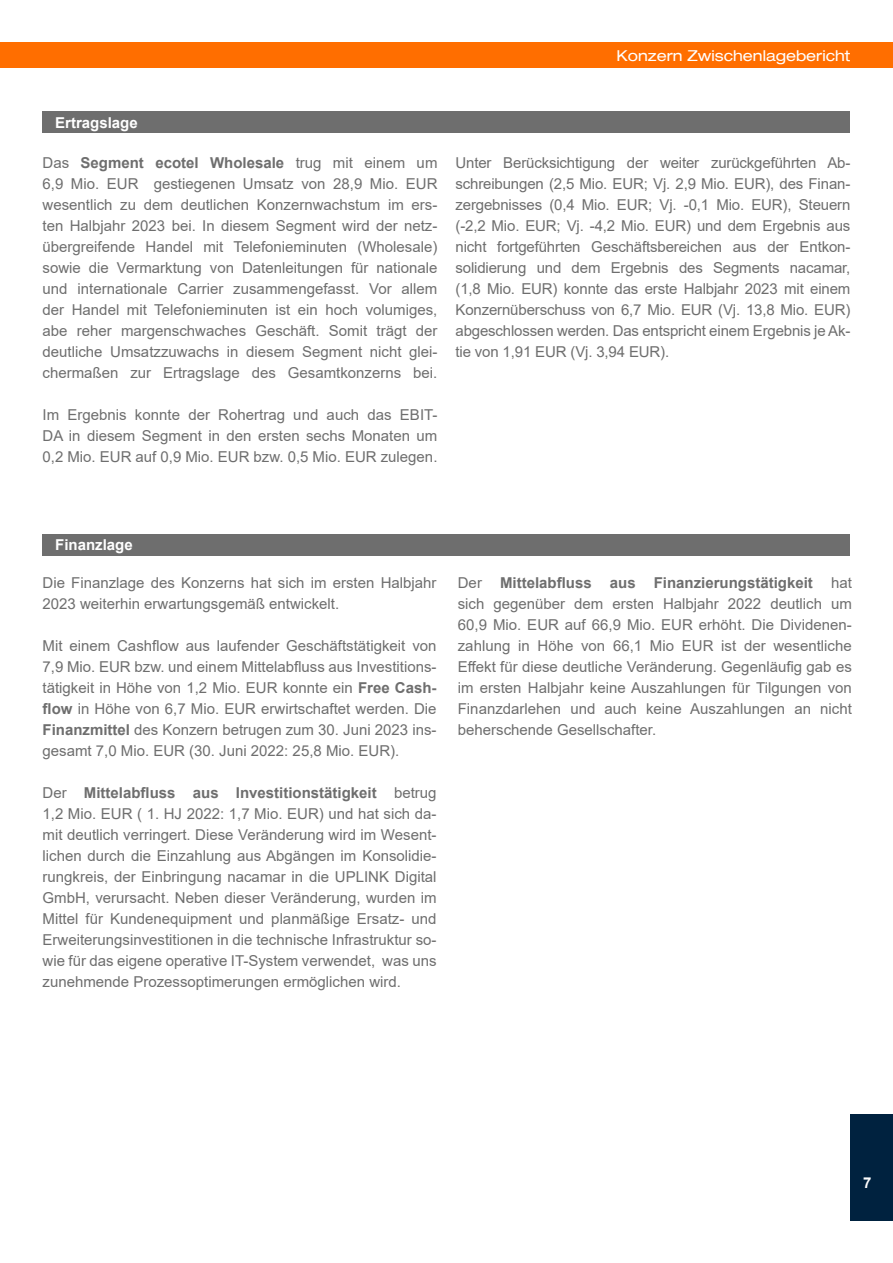
<style>
.page{position:relative;width:893px;height:1263px;background:#fff}
.page>*{position:absolute;margin:0;border:0;box-sizing:border-box;transform-origin:0 0}
.t1{font:15px/21px "Arial";color:#6e6e6e;text-align:justify}
.t2{font:expanded 15px "Helvetica Neue";color:#fff}
.t3{font:700 15px "Arial";color:#fff}
.s1{font-weight:700}
</style>
<div class="page">
<div style="left:0;top:43px;width:893px;height:25px;background:#ff6e00"></div>
<div style="left:850px;top:1114px;width:43px;height:106px;background:#00223f"></div>
<div style="left:43px;top:111px;width:807px;height:22px;background:#6e6e6e"></div>
<div style="left:43px;top:535px;width:807px;height:21px;background:#6e6e6e"></div>
<p class="t2" style="left:616px;top:46px;width:235px">Konzern Zwischenlagebericht</p>
<p class="t3" style="left:55px;top:112px;width:84px">Ertragslage</p>
<p class="t1" style="left:43px;top:152px;width:396px">Das <span class="s1">Segment ecotel Wholesale</span> trug mit einem um 6,9 Mio. EUR gestiegenen Umsatz von 28,9 Mio. EUR wesentlich zu dem deutlichen Konzernwachstum im ers&shy;ten Halbjahr 2023 bei. In diesem Segment wird der netz&shy;übergreifende Handel mit Telefonieminuten (Wholesale) sowie die Vermarktung von Datenleitungen für nationale und internationale Carrier zusammengefasst. Vor allem der Handel mit Telefonieminuten ist ein hoch volumiges, abe reher margenschwaches Geschäft. Somit trägt der deutliche Umsatzzuwachs in diesem Segment nicht glei&shy;chermaßen zur Ertragslage des Gesamtkonzerns bei.</p>
<p class="t1" style="left:43px;top:404px;width:396px">Im Ergebnis konnte der Rohertrag und auch das EBIT-DA in diesem Segment in den ersten sechs Monaten um 0,2 Mio. EUR auf 0,9 Mio. EUR bzw. 0,5 Mio. EUR zulegen.</p>
<p class="t1" style="left:455px;top:152px;width:396px">Unter Berücksichtigung der weiter zurückgeführten Ab&shy;schreibungen (2,5 Mio. EUR; Vj. 2,9 Mio. EUR), des Finan&shy;zergebnisses (0,4 Mio. EUR; Vj. -0,1 Mio. EUR), Steuern (-2,2 Mio. EUR; Vj. -4,2 Mio. EUR) und dem Ergebnis aus nicht fortgeführten Geschäftsbereichen aus der Entkon&shy;solidierung und dem Ergebnis des Segments nacamar, (1,8 Mio. EUR) konnte das erste Halbjahr 2023 mit einem Konzernüberschuss von 6,7 Mio. EUR (Vj. 13,8 Mio. EUR) abgeschlossen werden. Das entspricht einem Ergebnis je Ak&shy;tie von 1,91 EUR (Vj. 3,94 EUR).</p>
<p class="t3" style="left:55px;top:534px;width:79px">Finanzlage</p>
<p class="t1" style="left:43px;top:572px;width:395px">Die Finanzlage des Konzerns hat sich im ersten Halbjahr<br>2023 weiterhin erwartungsgemäß entwickelt.</p>
<p class="t1" style="left:43px;top:635px;width:396px">Mit einem Cashflow aus laufender Geschäftstätigkeit von 7,9 Mio. EUR bzw. und einem Mittelabfluss aus Investitions&shy;tätigkeit in Höhe von 1,2 Mio. EUR konnte ein <span class="s1">Free Cash&shy;flow</span> in Höhe von 6,7 Mio. EUR erwirtschaftet werden. Die <span class="s1">Finanzmittel</span> des Konzern betrugen zum 30. Juni 2023 ins&shy;gesamt 7,0 Mio. EUR (30. Juni 2022: 25,8 Mio. EUR).</p>
<p class="t1" style="left:43px;top:782px;width:396px">Der <span class="s1">Mittelabfluss aus Investitionstätigkeit</span> betrug 1,2 Mio. EUR ( 1. HJ 2022: 1,7 Mio. EUR) und hat sich da&shy;mit deutlich verringert. Diese Veränderung wird im Wesent&shy;lichen durch die Einzahlung aus Abgängen im Konsolidie&shy;rungkreis, der Einbringung nacamar in die UPLINK Digital GmbH, verursacht. Neben dieser Veränderung, wurden im Mittel für Kundenequipment und planmäßige Ersatz- und Erweiterungsinvestitionen in die technische Infrastruktur so&shy;wie für das eigene operative IT-System verwendet, was uns zunehmende Prozessoptimerungen ermöglichen wird.</p>
<p class="t1" style="left:458px;top:572px;width:396px">Der <span class="s1">Mittelabfluss aus Finanzierungstätigkeit</span> hat sich gegenüber dem ersten Halbjahr 2022 deutlich um 60,9 Mio. EUR auf 66,9 Mio. EUR erhöht. Die Dividenen&shy;zahlung in Höhe von 66,1 Mio EUR ist der wesentliche Effekt für diese deutliche Veränderung. Gegenläufig gab es im ersten Halbjahr keine Auszahlungen für Tilgungen von Finanzdarlehen und auch keine Auszahlungen an nicht beherschende Gesellschafter.</p>
<p class="t3" style="left:863px;top:1172px;width:10px">7</p>
</div>
